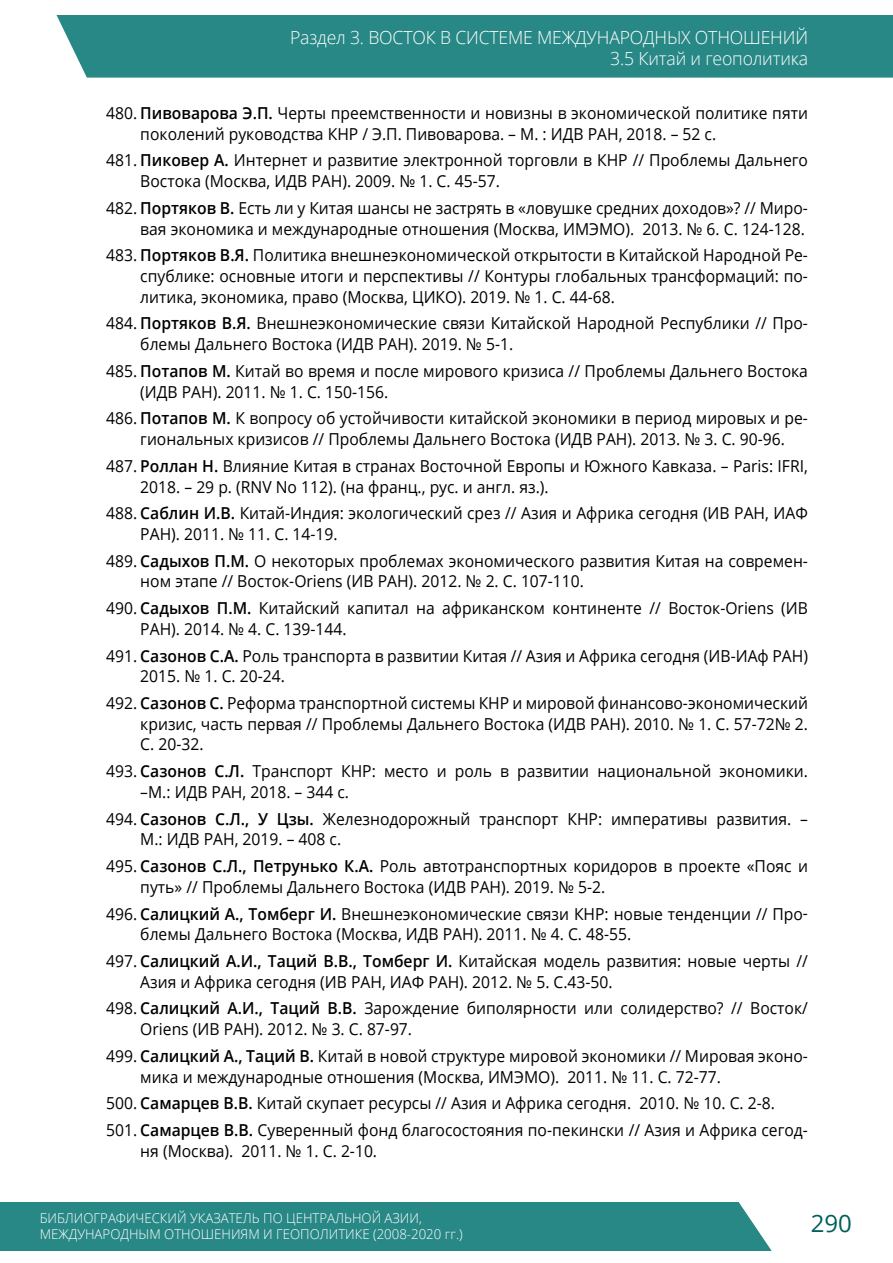
<style>
.page{position:relative;width:893px;height:1263px;background:#fff}
.page>*{position:absolute;margin:0;border:0;box-sizing:border-box;transform-origin:0 0}
.t1{font:24px "Open Sans";color:#00605b}
.t2{font:300 18px/21.6px "Open Sans";letter-spacing:-.01em;color:#fff;text-align:right}
.t3{font:16.5px/20.7px "Open Sans";color:#000;scale:.95 1}
.t4{font:300 13.5px/16.2px "Open Sans";color:#fff}
.s1{font-weight:600}
</style>
<div class="page">
<div style="left:0;top:1202px;width:893px;height:48px;background:#288886"></div>
<svg style="left:735px;top:1202px;width:158px;height:49px;background:#e3efef"></svg>
<div style="left:56px;top:15px;width:837px;height:63px;background:#288886"></div>
<p class="t2" style="left:290px;top:26px;width:519px">Раздел 3. ВОСТОК В СИСТЕМЕ МЕЖДУНАРОДНЫХ ОТНОШЕНИЙ<br>3.5 Китай и геополитика</p>
<p class="t3" style="left:140px;top:102px;width:704px;text-indent:-34px">480. <span class="s1">Пивоварова Э.П.</span> Черты преемственности и новизны в экономической политике пяти поколений руководства КНР / Э.П. Пивоварова. – М. : ИДВ РАН, 2018. – 52 с.</p>
<p class="t3" style="left:140px;top:150px;width:704px;text-indent:-34px">481. <span class="s1">Пиковер А.</span> Интернет и развитие электронной торговли в КНР // Проблемы Дальнего<br>Востока (Москва, ИДВ РАН). 2009. № 1. С. 45-57.</p>
<p class="t3" style="left:106px;top:197px;width:740px;text-align:right">482. <span class="s1">Портяков В.</span> Есть ли у Китая шансы не застрять в «ловушке средних доходов»? // Миро&shy;вая экономика и международные отношения (Москва, ИМЭМО). 2013. № 6. С. 124-128.</p>
<p class="t3" style="left:140px;top:244px;width:704px;text-align:justify;text-indent:-34px">483. <span class="s1">Портяков В.Я.</span> Политика внешнеэкономической открытости в Китайской Народной Ре&shy;спублике: основные итоги и перспективы // Контуры глобальных трансформаций: по&shy;литика, экономика, право (Москва, ЦИКО). 2019. № 1. C. 44-68.</p>
<p class="t3" style="left:140px;top:313px;width:704px;text-indent:-34px">484. <span class="s1">Портяков В.Я.</span> Внешнеэкономические связи Китайской Народной Республики // Про&shy;блемы Дальнего Востока (ИДВ РАН). 2019. № 5-1.</p>
<p class="t3" style="left:140px;top:360px;width:704px;text-indent:-34px">485. <span class="s1">Потапов М.</span> Китай во время и после мирового кризиса // Проблемы Дальнего Востока (ИДВ РАН). 2011. № 1. С. 150-156.</p>
<p class="t3" style="left:140px;top:408px;width:704px;text-indent:-34px">486. <span class="s1">Потапов М.</span> К вопросу об устойчивости китайской экономики в период мировых и ре&shy;гиональных кризисов // Проблемы Дальнего Востока (ИДВ РАН). 2013. № 3. С. 90-96.</p>
<p class="t3" style="left:140px;top:455px;width:704px;text-indent:-34px">487. <span class="s1">Роллан Н.</span> Влияние Китая в странах Восточной Европы и Южного Кавказа. – Paris: IFRI,<br>2018. – 29 p. (RNV No 112). (на франц., рус. и англ. яз.).</p>
<p class="t3" style="left:140px;top:502px;width:704px;text-indent:-34px">488. <span class="s1">Саблин И.В.</span> Китай-Индия: экологический срез // Азия и Африка сегодня (ИВ РАН, ИАФ<br>РАН). 2011. № 11. С. 14-19.</p>
<p class="t3" style="left:140px;top:550px;width:704px;text-indent:-34px">489. <span class="s1">Садыхов П.М.</span> О некоторых проблемах экономического развития Китая на современ&shy;ном этапе // Восток-Oriens (ИВ РАН). 2012. № 2. С. 107-110.</p>
<p class="t3" style="left:140px;top:597px;width:704px;text-indent:-34px">490. <span class="s1">Садыхов П.М.</span> Китайский капитал на африканском континенте // Восток-Oriens (ИВ<br>РАН). 2014. № 4. С. 139-144.</p>
<p class="t3" style="left:140px;top:645px;width:704px;text-indent:-34px">491. <span class="s1">Сазонов С.А.</span> Роль транспорта в развитии Китая // Азия и Африка сегодня (ИВ-ИАф РАН)<br>2015. № 1. C. 20-24.</p>
<p class="t3" style="left:140px;top:692px;width:704px;text-align:justify;text-indent:-34px">492. <span class="s1">Сазонов С.</span> Реформа транспортной системы КНР и мировой финансово-экономический кризис, часть первая // Проблемы Дальнего Востока (ИДВ РАН). 2010. № 1. С. 57-72№ 2.<br>C. 20-32.</p>
<p class="t3" style="left:140px;top:760px;width:704px;text-indent:-34px">493. <span class="s1">Сазонов С.Л.</span> Транспорт КНР: место и роль в развитии национальной экономики. –М.: ИДВ РАН, 2018. – 344 с.</p>
<p class="t3" style="left:140px;top:808px;width:704px;text-indent:-34px">494. <span class="s1">Сазонов С.Л., У Цзы.</span> Железнодорожный транспорт КНР: императивы развития. –<br>М.: ИДВ РАН, 2019. – 408 с.</p>
<p class="t3" style="left:140px;top:855px;width:704px;text-indent:-34px">495. <span class="s1">Сазонов С.Л., Петрунько К.А.</span> Роль автотранспортных коридоров в проекте «Пояс и путь» // Проблемы Дальнего Востока (ИДВ РАН). 2019. № 5-2.</p>
<p class="t3" style="left:140px;top:903px;width:704px;text-indent:-34px">496. <span class="s1">Салицкий А., Томберг И.</span> Внешнеэкономические связи КНР: новые тенденции // Про&shy;блемы Дальнего Востока (Москва, ИДВ РАН). 2011. № 4. С. 48-55.</p>
<p class="t3" style="left:140px;top:950px;width:704px;text-indent:-34px">497. <span class="s1">Салицкий А.И., Таций В.В., Томберг И.</span> Китайская модель развития: новые черты //<br>Азия и Африка сегодня (ИВ РАН, ИАФ РАН). 2012. № 5. С.43-50.</p>
<p class="t3" style="left:140px;top:997px;width:704px;text-indent:-34px">498. <span class="s1">Салицкий А.И., Таций В.В.</span> Зарождение биполярности или солидерство? // Восток/<br>Oriens (ИВ РАН). 2012. № 3. C. 87-97.</p>
<p class="t3" style="left:140px;top:1045px;width:704px;text-indent:-34px">499. <span class="s1">Салицкий А., Таций В.</span> Китай в новой структуре мировой экономики // Мировая эконо&shy;мика и международные отношения (Москва, ИМЭМО). 2011. № 11. C. 72-77.</p>
<p class="t3" style="left:106px;top:1089px;width:740px;line-height:26.7px">500. <span class="s1">Самарцев В.В.</span> Китай скупает ресурсы // Азия и Африка сегодня. 2010. № 10. C. 2-8.<br>501. <span class="s1">Самарцев В.В.</span> Суверенный фонд благосостояния по-пекински // Азия и Африка сегод-</p>
<p class="t3" style="left:140px;top:1140px;width:251px">ня (Москва). 2011. № 1. C. 2-10.</p>
<p class="t4" style="left:40px;top:1210px;width:425px">БИБЛИОГРАФИЧЕСКИЙ УКАЗАТЕЛЬ ПО ЦЕНТРАЛЬНОЙ АЗИИ,<br>МЕЖДУНАРОДНЫМ ОТНОШЕНИЯМ И ГЕОПОЛИТИКЕ (2008-2020 гг.)</p>
<h1 class="t1" style="left:811px;top:1206px;width:43px">290</h1>
</div>
